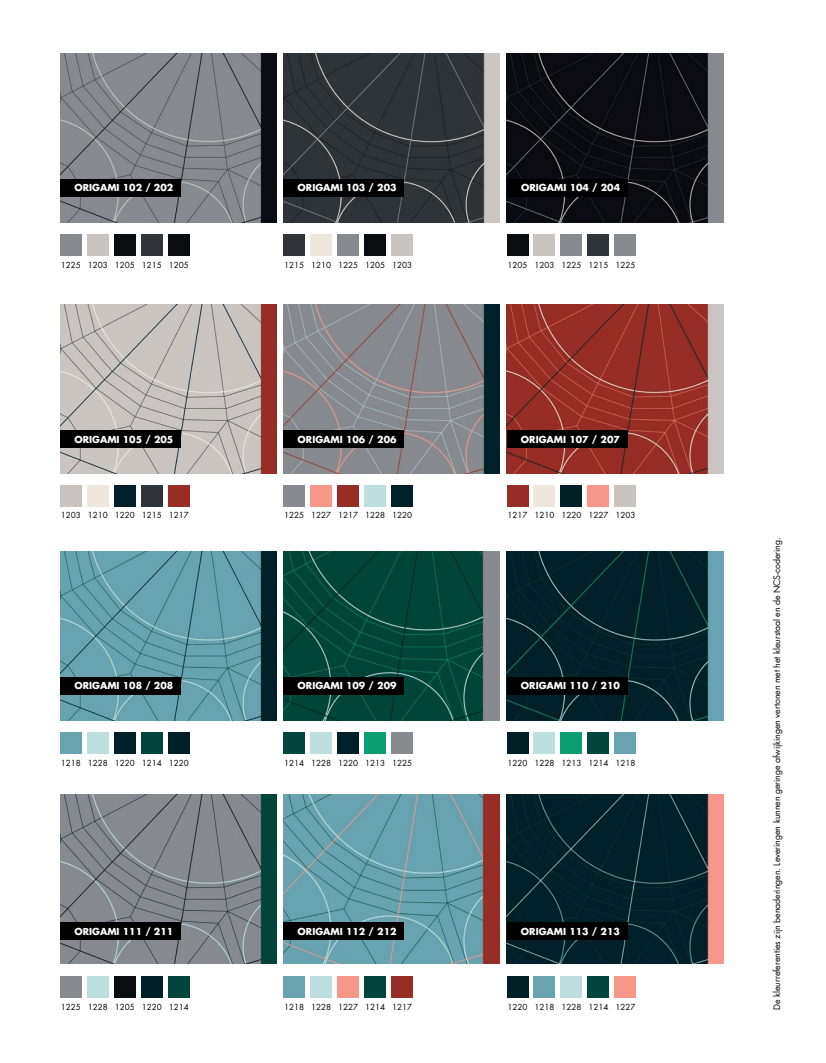
<style>
.page{position:relative;width:826px;height:1063px;background:#fff}
.page>*{position:absolute;margin:0;border:0;box-sizing:border-box;transform-origin:0 0}
.t1{font:700 9.38px "Futura";color:#fff}
.t2{font:8.75px "Futura";letter-spacing:-.01em;color:#000}
.t3{font:8.12px "Futura";color:#000}
</style>
<div class="page">
<div style="left:60px;top:234px;width:21px;height:21px;background:#878a8f"></div>
<div style="left:87px;top:234px;width:21px;height:21px;background:#c9c4c0"></div>
<div style="left:141px;top:234px;width:21px;height:21px;background:#2e3437"></div>
<div style="left:114px;top:234px;width:21px;height:21px;background:#0b0c10"></div>
<div style="left:168px;top:234px;width:21px;height:21px;background:#0b0c10"></div>
<img style="left:507px;top:552px;width:216px;height:169px">
<img style="left:507px;top:795px;width:216px;height:169px">
<img style="left:60px;top:53px;width:216px;height:169px">
<div style="left:60px;top:179px;width:121px;height:17px;background:#000"></div>
<img style="left:60px;top:795px;width:216px;height:169px">
<img style="left:283px;top:53px;width:216px;height:169px">
<img style="left:507px;top:53px;width:216px;height:169px">
<img style="left:60px;top:304px;width:216px;height:169px">
<img style="left:60px;top:552px;width:216px;height:169px">
<img style="left:283px;top:552px;width:216px;height:169px">
<img style="left:283px;top:795px;width:216px;height:169px">
<img style="left:283px;top:304px;width:216px;height:169px">
<img style="left:507px;top:304px;width:216px;height:169px">
<div style="left:283px;top:179px;width:121px;height:17px;background:#000"></div>
<div style="left:507px;top:179px;width:120px;height:18px;background:#000"></div>
<div style="left:60px;top:430px;width:121px;height:18px;background:#000"></div>
<div style="left:283px;top:430px;width:121px;height:18px;background:#000"></div>
<div style="left:507px;top:430px;width:120px;height:18px;background:#000"></div>
<div style="left:60px;top:677px;width:121px;height:18px;background:#000"></div>
<div style="left:283px;top:677px;width:121px;height:18px;background:#000"></div>
<div style="left:507px;top:677px;width:120px;height:18px;background:#000"></div>
<div style="left:60px;top:922px;width:121px;height:18px;background:#000"></div>
<div style="left:283px;top:922px;width:121px;height:18px;background:#000"></div>
<div style="left:507px;top:922px;width:120px;height:18px;background:#000"></div>
<div style="left:283px;top:234px;width:22px;height:21px;background:#2e3437"></div>
<div style="left:507px;top:234px;width:21px;height:21px;background:#0b0c10"></div>
<div style="left:310px;top:234px;width:22px;height:21px;background:#ede7dd"></div>
<div style="left:534px;top:234px;width:21px;height:21px;background:#c9c4c0"></div>
<div style="left:364px;top:234px;width:22px;height:21px;background:#0b0c10"></div>
<div style="left:588px;top:234px;width:21px;height:21px;background:#2e3437"></div>
<div style="left:337px;top:234px;width:22px;height:21px;background:#878a8f"></div>
<div style="left:560px;top:234px;width:22px;height:21px;background:#878a8f"></div>
<div style="left:391px;top:234px;width:21px;height:21px;background:#c9c4c0"></div>
<div style="left:614px;top:234px;width:22px;height:21px;background:#878a8f"></div>
<div style="left:60px;top:485px;width:21px;height:21px;background:#c9c4c0"></div>
<div style="left:87px;top:485px;width:21px;height:21px;background:#ede7dd"></div>
<div style="left:141px;top:485px;width:21px;height:21px;background:#2e3437"></div>
<div style="left:114px;top:485px;width:21px;height:21px;background:#002028"></div>
<div style="left:168px;top:485px;width:21px;height:21px;background:#982d26"></div>
<div style="left:283px;top:485px;width:22px;height:21px;background:#878a8f"></div>
<div style="left:507px;top:485px;width:21px;height:21px;background:#982d26"></div>
<div style="left:310px;top:485px;width:22px;height:21px;background:#f6978a"></div>
<div style="left:534px;top:485px;width:21px;height:21px;background:#ede7dd"></div>
<div style="left:364px;top:485px;width:22px;height:21px;background:#bde0de"></div>
<div style="left:588px;top:485px;width:21px;height:21px;background:#f6978a"></div>
<div style="left:337px;top:485px;width:22px;height:21px;background:#982d26"></div>
<div style="left:560px;top:485px;width:22px;height:21px;background:#002028"></div>
<div style="left:391px;top:485px;width:21px;height:21px;background:#002028"></div>
<div style="left:614px;top:485px;width:22px;height:21px;background:#c9c4c0"></div>
<div style="left:60px;top:733px;width:21px;height:21px;background:#68a3af"></div>
<div style="left:87px;top:733px;width:21px;height:21px;background:#bde0de"></div>
<div style="left:141px;top:733px;width:21px;height:21px;background:#00463c"></div>
<div style="left:114px;top:733px;width:21px;height:21px;background:#002028"></div>
<div style="left:168px;top:733px;width:21px;height:21px;background:#002028"></div>
<div style="left:283px;top:733px;width:22px;height:21px;background:#00463c"></div>
<div style="left:507px;top:733px;width:21px;height:21px;background:#002028"></div>
<div style="left:310px;top:733px;width:22px;height:21px;background:#bde0de"></div>
<div style="left:534px;top:733px;width:21px;height:21px;background:#bde0de"></div>
<div style="left:364px;top:733px;width:22px;height:21px;background:#0b9e70"></div>
<div style="left:588px;top:733px;width:21px;height:21px;background:#00463c"></div>
<div style="left:337px;top:733px;width:22px;height:21px;background:#002028"></div>
<div style="left:560px;top:733px;width:22px;height:21px;background:#0b9e70"></div>
<div style="left:391px;top:733px;width:21px;height:21px;background:#878a8f"></div>
<div style="left:614px;top:733px;width:22px;height:21px;background:#68a3af"></div>
<div style="left:60px;top:976px;width:21px;height:22px;background:#878a8f"></div>
<div style="left:87px;top:976px;width:21px;height:22px;background:#bde0de"></div>
<div style="left:141px;top:976px;width:21px;height:22px;background:#002028"></div>
<div style="left:114px;top:976px;width:21px;height:22px;background:#0b0c10"></div>
<div style="left:168px;top:976px;width:21px;height:22px;background:#00463c"></div>
<div style="left:283px;top:976px;width:22px;height:22px;background:#68a3af"></div>
<div style="left:507px;top:976px;width:21px;height:22px;background:#002028"></div>
<div style="left:310px;top:976px;width:22px;height:22px;background:#bde0de"></div>
<div style="left:534px;top:976px;width:21px;height:22px;background:#68a3af"></div>
<div style="left:364px;top:976px;width:22px;height:22px;background:#00463c"></div>
<div style="left:588px;top:976px;width:21px;height:22px;background:#00463c"></div>
<div style="left:337px;top:976px;width:22px;height:22px;background:#f6978a"></div>
<div style="left:560px;top:976px;width:22px;height:22px;background:#bde0de"></div>
<div style="left:391px;top:976px;width:21px;height:22px;background:#982d26"></div>
<div style="left:614px;top:976px;width:22px;height:22px;background:#f6978a"></div>
<p class="t1" style="left:74px;top:181px;width:100px">ORIGAMI 102 / 202</p>
<p class="t1" style="left:297px;top:181px;width:100px">ORIGAMI 103 / 203</p>
<p class="t1" style="left:521px;top:181px;width:100px">ORIGAMI 104 / 204</p>
<p class="t3" style="left:61px;top:259px;width:129px">1225 1203 1205 1215 1205</p>
<p class="t3" style="left:284px;top:259px;width:129px">1215 1210 1225 1205 1203</p>
<p class="t3" style="left:507px;top:259px;width:129px">1205 1203 1225 1215 1225</p>
<p class="t1" style="left:74px;top:433px;width:100px">ORIGAMI 105 / 205</p>
<p class="t1" style="left:297px;top:433px;width:100px">ORIGAMI 106 / 206</p>
<p class="t1" style="left:521px;top:433px;width:100px">ORIGAMI 107 / 207</p>
<p class="t3" style="left:61px;top:510px;width:129px">1203 1210 1220 1215 1217</p>
<p class="t3" style="left:284px;top:510px;width:129px">1225 1227 1217 1228 1220</p>
<p class="t3" style="left:507px;top:510px;width:129px">1217 1210 1220 1227 1203</p>
<p class="t1" style="left:74px;top:679px;width:100px">ORIGAMI 108 / 208</p>
<p class="t1" style="left:297px;top:679px;width:100px">ORIGAMI 109 / 209</p>
<p class="t1" style="left:521px;top:679px;width:100px">ORIGAMI 110 / 210</p>
<p class="t3" style="left:61px;top:757px;width:129px">1218 1228 1220 1214 1220</p>
<p class="t3" style="left:284px;top:757px;width:129px">1214 1228 1220 1213 1225</p>
<p class="t3" style="left:507px;top:757px;width:129px">1220 1228 1213 1214 1218</p>
<p class="t1" style="left:74px;top:925px;width:100px">ORIGAMI 111 / 211</p>
<p class="t1" style="left:297px;top:925px;width:100px">ORIGAMI 112 / 212</p>
<p class="t1" style="left:521px;top:925px;width:100px">ORIGAMI 113 / 213</p>
<p class="t3" style="left:61px;top:1001px;width:129px">1225 1228 1205 1220 1214</p>
<p class="t3" style="left:284px;top:1001px;width:129px">1218 1228 1227 1214 1217</p>
<p class="t3" style="left:507px;top:1001px;width:129px">1220 1218 1228 1214 1227</p>
<p class="t2" style="left:770px;top:1010px;width:474px;rotate:-90deg">De kleurreferenties zijn benaderingen. Leveringen kunnen geringe afwijkingen vertonen met het kleurstaal en de NCS-codering.</p>
</div>
